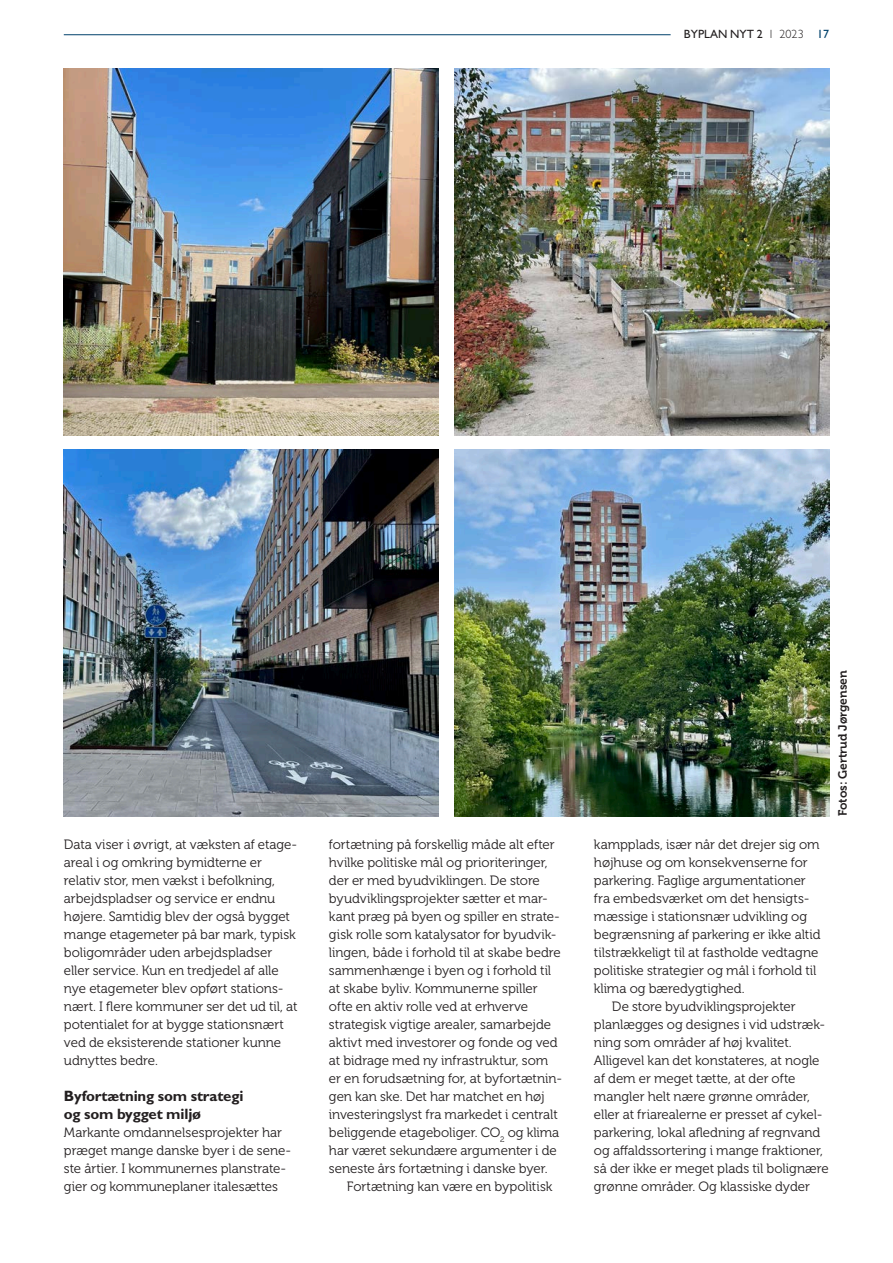
<style>
.page{position:relative;width:893px;height:1263px;background:#fff}
.page>*{position:absolute;margin:0;border:0;box-sizing:border-box;transform-origin:0 0}
.Brød_med_indryk{font:700 15px/18px "Gill Sans Std";letter-spacing:-.01em;color:#231f20}
.Brød_med_indryk-2{font:13.5px/18px "Museo 300";letter-spacing:-.005em;color:#231f20}
.Brødtekst{font:12px "Museo 700";color:#231f20}
.t1{font:12px "Gill Sans Std";color:#231f20}
.s1{font-weight:300}
.s2{color:#00416b}
</style>
<div class="page">
<img style="left:64px;top:68px;width:375px;height:367px">
<img style="left:64px;top:450px;width:375px;height:366px">
<img style="left:454px;top:68px;width:375px;height:367px">
<img style="left:454px;top:450px;width:375px;height:366px">
<hr style="left:64px;top:34px;width:607px;height:1px;background:#00416b">
<p class="t1" style="left:684px;top:27px;width:147px">BYPLAN NYT 2 <span class="s1">1 2023</span> <span class="s2">17</span></p>
<p class="Brød_med_indryk-2" style="left:64px;top:836px;width:235px">Data viser i øvrigt, at væksten af etage&shy;areal i og omkring bymidterne er relativ stor, men vækst i befolkning, arbejdspladser og service er endnu højere. Samtidig blev der også bygget mange etagemeter på bar mark, typisk boligområder uden arbejdspladser eller service. Kun en tredjedel af alle nye etagemeter blev opført stations&shy;nært. I flere kommuner ser det ud til, at potentialet for at bygge stationsnært ved de eksisterende stationer kunne udnyttes bedre.</p>
<p class="Brød_med_indryk" style="left:64px;top:1087px;width:181px">Byfortætning som strategi og som bygget miljø</p>
<p class="Brød_med_indryk-2" style="left:64px;top:1124px;width:229px">Markante omdannelsesprojekter har præget mange danske byer i de sene&shy;ste årtier. I kommunernes planstrate&shy;gier og kommuneplaner italesættes</p>
<p class="Brød_med_indryk-2" style="left:329px;top:836px;width:235px">fortætning på forskellig måde alt efter hvilke politiske mål og prioriteringer, der er med byudviklingen. De store byudviklingsprojekter sætter et mar&shy;kant præg på byen og spiller en strate&shy;gisk rolle som katalysator for byudvik&shy;lingen, både i forhold til at skabe bedre sammenhænge i byen og i forhold til at skabe byliv. Kommunerne spiller ofte en aktiv rolle ved at erhverve strategisk vigtige arealer, samarbejde aktivt med investorer og fonde og ved at bidrage med ny infrastruktur, som er en forudsætning for, at byfortætnin&shy;gen kan ske. Det har matchet en høj investeringslyst fra markedet i centralt beliggende etageboliger. CO<sub>2</sub> og klima har været sekundære argumenter i de seneste års fortætning i danske byer.</p>
<p class="Brød_med_indryk-2" style="left:347px;top:1178px;width:207px">Fortætning kan være en bypolitisk</p>
<p class="Brød_med_indryk-2" style="left:594px;top:836px;width:228px">kampplads, især når det drejer sig om højhuse og om konsekvenserne for parkering. Faglige argumentationer fra embedsværket om det hensigts&shy;mæssige i stationsnær udvikling og begrænsning af parkering er ikke altid tilstrækkeligt til at fastholde vedtagne politiske strategier og mål i forhold til klima og bæredygtighed.</p>
<p class="Brød_med_indryk-2" style="left:594px;top:998px;width:236px;text-indent:18px">De store byudviklingsprojekter planlægges og designes i vid udstræk&shy;ning som områder af høj kvalitet.<br>Alligevel kan det konstateres, at nogle af dem er meget tætte, at der ofte mangler helt nære grønne områder, eller at friarealerne er presset af cykel&shy;parkering, lokal afledning af regnvand og affaldssortering i mange fraktioner, så der ikke er meget plads til bolignære grønne områder. Og klassiske dyder</p>
<p class="Brødtekst" style="left:836px;top:816px;width:148px;rotate:-90deg">Fotos: Gertrud Jørgensen</p>
</div>
